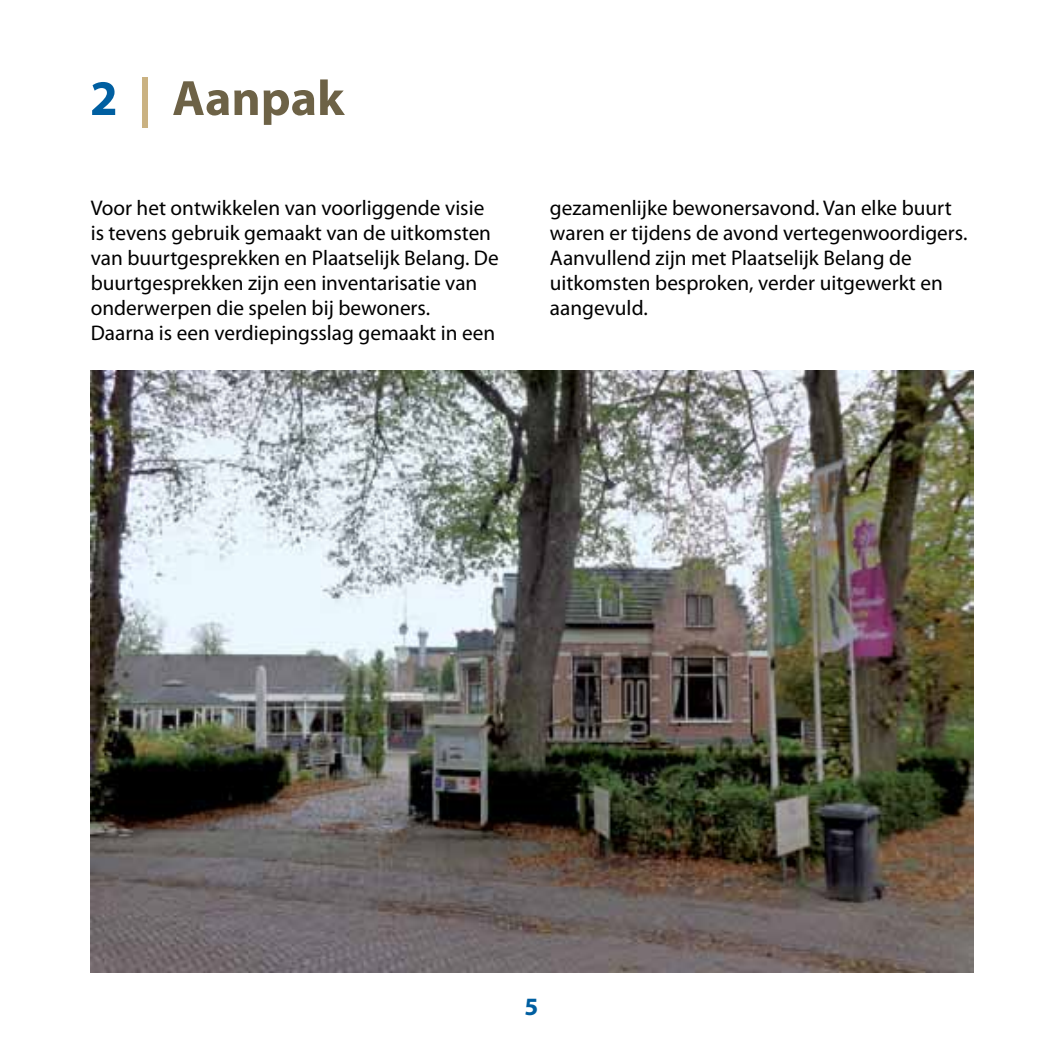
<style>
.page{position:relative;width:1063px;height:1063px;background:#fff}
.page>*{position:absolute;margin:0;border:0;box-sizing:border-box;transform-origin:0 0}
.t1{font:700 50px "Myriad Pro";color:#6d6246}
.t2{font:700 25px "Myriad Pro";color:#005fa1}
.t3{font:21.25px/25px "Myriad Pro";color:#000}
.s1{color:#005fa1}
.s2{color:#cab282}
</style>
<div class="page">
<img style="left:91px;top:371px;width:883px;height:602px">
<h1 class="t1" style="left:90px;top:70px;width:256px"><span class="s1">2</span> <span class="s2">|</span> Aanpak</h1>
<p class="t3" style="left:91px;top:196px;width:410px">Voor het ontwikkelen van voorliggende visie is tevens gebruik gemaakt van de uitkomsten van buurtgesprekken en Plaatselijk Belang. De buurtgesprekken zijn een inventarisatie van onderwerpen die spelen bij bewoners.<br>Daarna is een verdiepingsslag gemaakt in een</p>
<p class="t3" style="left:550px;top:196px;width:419px">gezamenlijke bewonersavond. Van elke buurt waren er tijdens de avond vertegenwoordigers.<br>Aanvullend zijn met Plaatselijk Belang de uitkomsten besproken, verder uitgewerkt en aangevuld.</p>
<p class="t2" style="left:525px;top:993px;width:15px">5</p>
</div>
